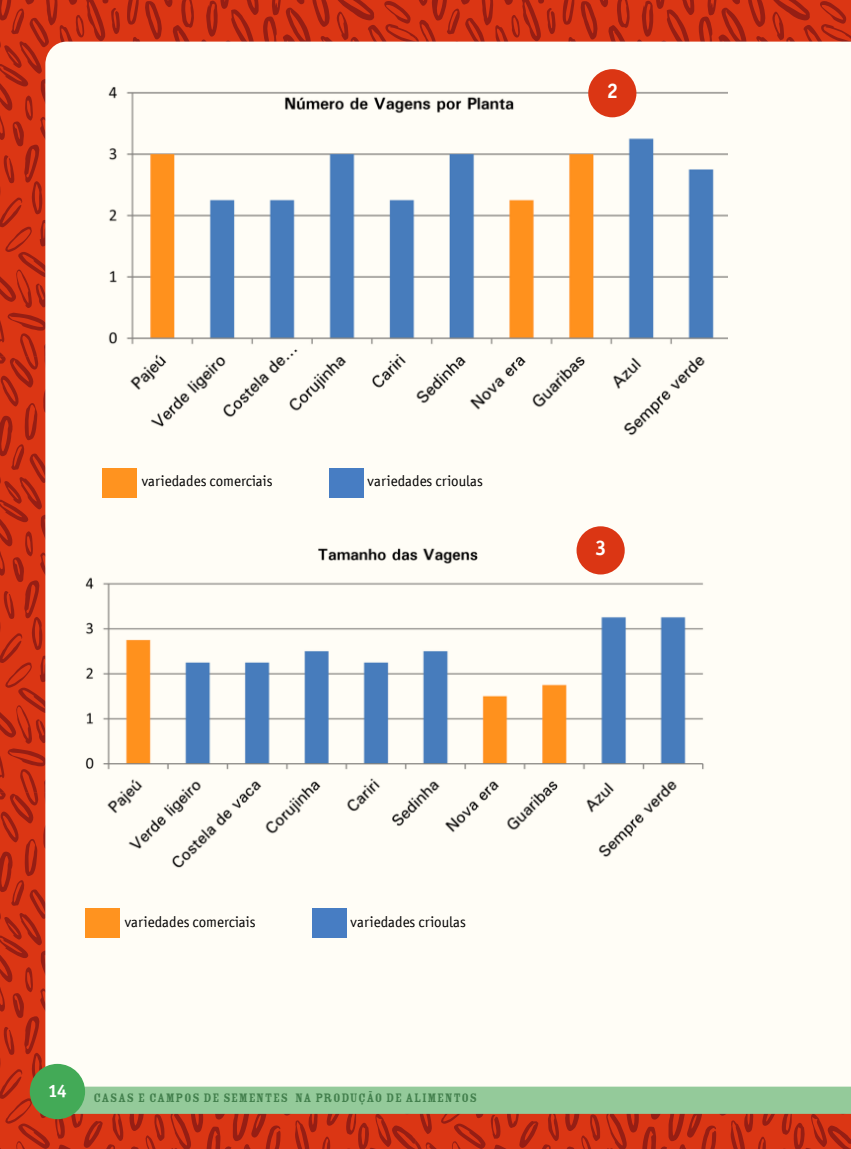
<style>
.page{position:relative;width:851px;height:1149px;background:#fff}
.page>*{position:absolute;margin:0;border:0;box-sizing:border-box;transform-origin:0 0}
.t1{font:700 21px "Officina San ITC";color:#fff}
.t2{font:700 18px "Officina San ITC";color:#fff}
.t3{font:15px "Officina San ITC";color:#000}
.t4{font:13.5px "Rosewood Std Fill";letter-spacing:.05em;color:#43804d}
</style>
<div class="page">
<svg style="left:415px;top:0;width:435px;height:42px;background:#c83116"></svg>
<svg style="left:0;top:0;width:415px;height:356px;background:#c93014"></svg>
<svg style="left:0;top:356px;width:45px;height:436px;background:#c92f14"></svg>
<svg style="left:415px;top:1113px;width:435px;height:35px;background:#c73317"></svg>
<svg style="left:0;top:792px;width:415px;height:356px;background:#c83115"></svg>
<div style="left:45px;top:42px;width:683px;height:1044px;background:#fffdf6"></div>
<div style="left:74px;top:1086px;width:776px;height:27px;background:#94ca9a"></div>
<div style="left:30px;top:1063px;width:55px;height:55px;background:#43aa57;border-radius:50%"></div>
<img style="left:101px;top:85px;width:626px;height:357px">
<img style="left:85px;top:538px;width:622px;height:336px">
<div style="left:102px;top:468px;width:34px;height:29px;background:#ff931f"></div>
<div style="left:330px;top:468px;width:34px;height:29px;background:#477dc3"></div>
<div style="left:85px;top:908px;width:34px;height:30px;background:#ff931f"></div>
<div style="left:313px;top:908px;width:34px;height:30px;background:#477dc3"></div>
<div style="left:588px;top:69px;width:48px;height:48px;background:#db3614;border-radius:50%"></div>
<div style="left:576px;top:526px;width:48px;height:48px;background:#db3614;border-radius:50%"></div>
<h1 class="t1" style="left:606px;top:78px;width:13px">2</h1>
<p class="t3" style="left:142px;top:472px;width:132px">variedades comerciais</p>
<p class="t3" style="left:367px;top:472px;width:117px">variedades crioulas</p>
<h1 class="t1" style="left:595px;top:535px;width:13px">3</h1>
<p class="t3" style="left:125px;top:912px;width:132px">variedades comerciais</p>
<p class="t3" style="left:350px;top:912px;width:117px">variedades crioulas</p>
<p class="t2" style="left:48px;top:1078px;width:20px">14</p>
<p class="t4" style="left:94px;top:1090px;width:385px">CASAS E CAMPOS DE SEMENTES NA PRODUÇÃO DE ALIMENTOS</p>
</div>
